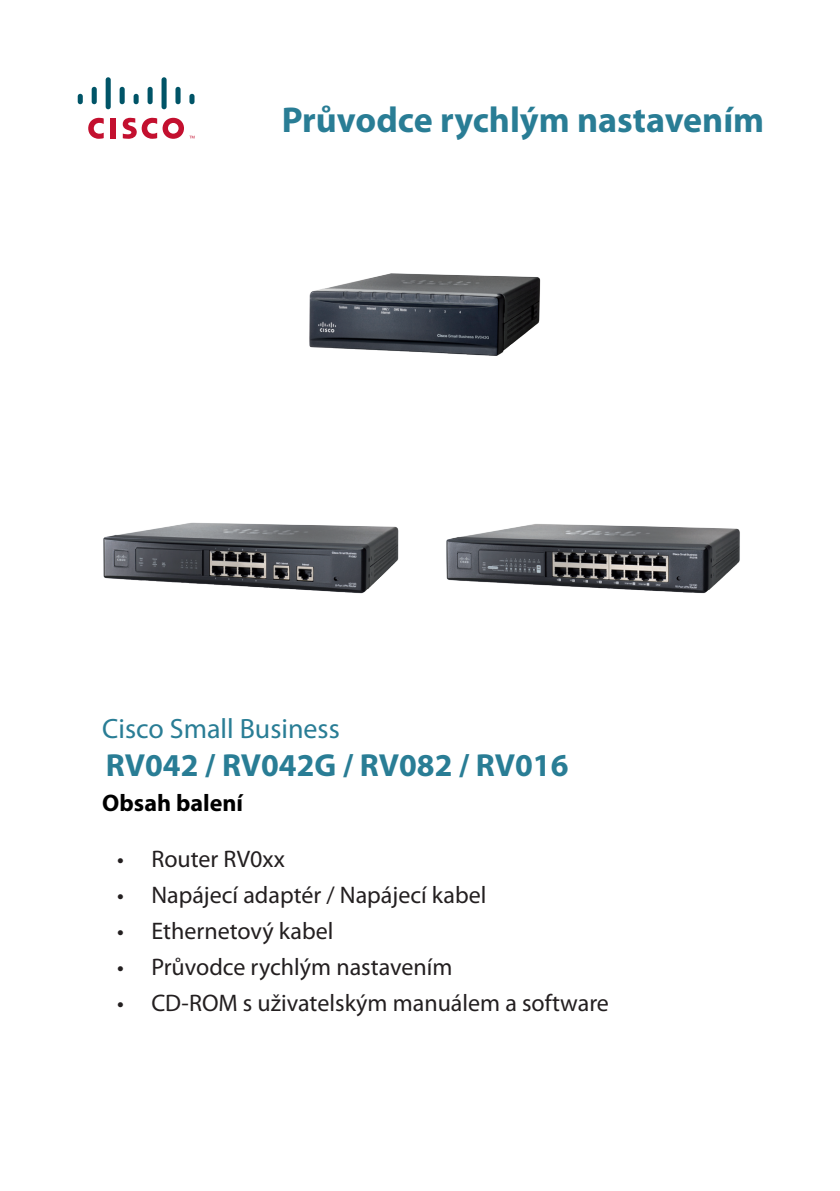
<style>
.page{position:relative;width:840px;height:1191px;background:#fff}
.page>*{position:absolute;margin:0;border:0;box-sizing:border-box;transform-origin:0 0}
.t1{font:700 36px "Myriad Pro";color:#297d95}
.t2{font:700 32px "Myriad Pro";color:#297d95}
.t3{font:28px "Myriad Pro";color:#297d95}
.t4{font:24px "Myriad Pro";color:#231f20}
.t5{font:700 24px "Myriad Pro";color:#000}
</style>
<div class="page">
<div style="left:111px;top:118px;width:5px;height:20px;background:#c3102f"></div>
<svg style="left:88px;top:118px;width:16px;height:21px"></svg>
<div style="left:78px;top:94px;width:5px;height:10px;background:#005467;border-radius:3px"></div>
<div style="left:92px;top:87px;width:5px;height:17px;background:#005467;border-radius:3px"></div>
<div style="left:106px;top:77px;width:5px;height:32px;background:#005467;border-radius:3px"></div>
<div style="left:119px;top:87px;width:6px;height:17px;background:#005467;border-radius:3px"></div>
<div style="left:133px;top:94px;width:6px;height:10px;background:#005467;border-radius:3px"></div>
<div style="left:147px;top:87px;width:5px;height:17px;background:#005467;border-radius:3px"></div>
<div style="left:161px;top:77px;width:5px;height:32px;background:#005467;border-radius:3px"></div>
<div style="left:175px;top:87px;width:5px;height:17px;background:#005467;border-radius:3px"></div>
<div style="left:189px;top:94px;width:5px;height:10px;background:#005467;border-radius:3px"></div>
<svg style="left:123px;top:118px;width:71px;height:21px"></svg>
<img style="left:446px;top:524px;width:294px;height:70px">
<img style="left:309px;top:273px;width:232px;height:83px">
<img style="left:103px;top:522px;width:296px;height:72px">
<h1 class="t1" style="left:281px;top:96px;width:484px">Průvodce rychlým nastavením</h1>
<p class="t3" style="left:102px;top:711px;width:239px">Cisco Small Business</p>
<h2 class="t2" style="left:106px;top:744px;width:464px">RV042 / RV042G / RV082 / RV016</h2>
<p class="t5" style="left:102px;top:787px;width:142px">Obsah balení</p>
<p class="t4" style="left:117px;top:844px;width:169px">• Router RV0xx</p>
<p class="t4" style="left:117px;top:880px;width:370px">• Napájecí adaptér / Napájecí kabel</p>
<p class="t4" style="left:117px;top:916px;width:217px">• Ethernetový kabel</p>
<p class="t4" style="left:117px;top:952px;width:336px">• Průvodce rychlým nastavením</p>
<p class="t4" style="left:117px;top:988px;width:493px">• CD-ROM s uživatelským manuálem a software</p>
</div>
